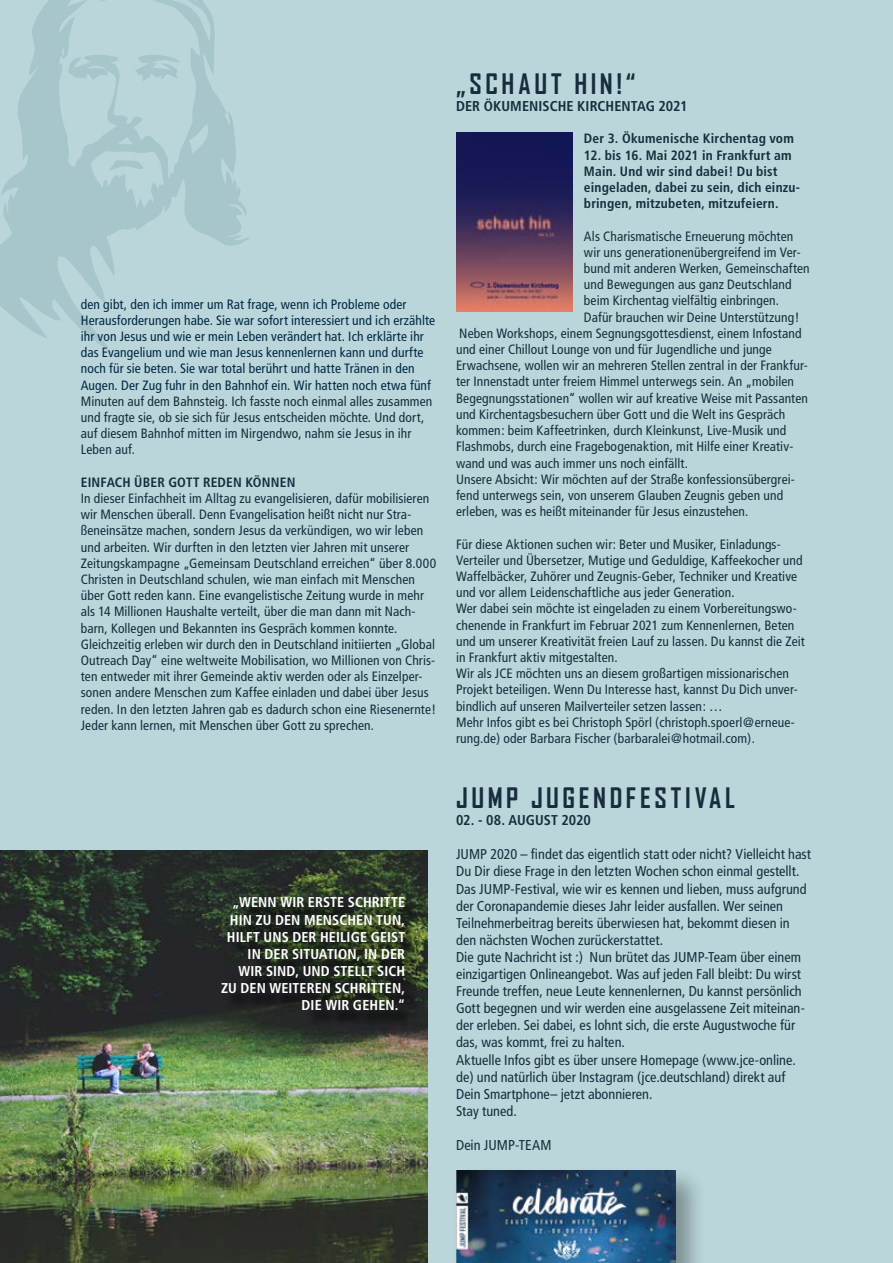
<style>
.page{position:relative;width:893px;height:1263px;background:#bad6da}
.page>*{position:absolute;margin:0;border:0;box-sizing:border-box;transform-origin:0 0}
.t1{font:700 27px "Agency FB";letter-spacing:.13em;color:#182c3d}
.t2{font:condensed 14.25px/17.1px "Frutiger";color:#182c3d}
.t3{font:700 condensed 14.25px/17.1px "Frutiger";letter-spacing:.005em;color:#fff;text-align:right}
.t4{font:700 condensed 14.25px "Frutiger";letter-spacing:.005em;color:#182c3d}
.t5{font:condensed 13.5px/16.2px "Frutiger";letter-spacing:.01em;color:#182c3d}
.t6{font:condensed 13.5px/16.2px "Frutiger";letter-spacing:.01em;color:#002944}
.t7{font:700 condensed 13.5px/16.2px "Frutiger";letter-spacing:.015em;color:#182c3d}
</style>
<div class="page">
<img style="left:0;top:850px;width:428px;height:413px">
<img style="left:456px;top:133px;width:117px;height:179px">
<svg style="left:0;top:0;width:249px;height:347px"></svg>
<svg style="left:135px;top:52px;width:45px;height:29px"></svg>
<svg style="left:110px;top:160px;width:33px;height:10px"></svg>
<div style="left:451px;top:1166px;width:256px;height:97px;background:#000;opacity:.33"></div>
<img style="left:456px;top:1170px;width:220px;height:93px">
<svg style="left:224px;top:899px;width:199px;height:130px"></svg>
<p class="t6" style="left:81px;top:296px;width:356px">den gibt, den ich immer um Rat frage, wenn ich Probleme oder Herausforderungen habe. Sie war sofort interessiert und ich erzählte ihr von Jesus und wie er mein Leben verändert hat. Ich erklärte ihr das Evangelium und wie man Jesus kennenlernen kann und durfte noch für sie beten. Sie war total berührt und hatte Tränen in den Augen. Der Zug fuhr in den Bahnhof ein. Wir hatten noch etwa fünf</p>
<p class="t5" style="left:81px;top:393px;width:353px">Minuten auf dem Bahnsteig. Ich fasste noch einmal alles zusammen und fragte sie, ob sie sich für Jesus entscheiden möchte. Und dort, auf diesem Bahnhof mitten im Nirgendwo, nahm sie Jesus in ihr Leben auf.</p>
<p class="t7" style="left:81px;top:474px;width:216px">EINFACH ÜBER GOTT REDEN KÖNNEN</p>
<p class="t5" style="left:81px;top:490px;width:357px">In dieser Einfachheit im Alltag zu evangelisieren, dafür mobilisieren wir Menschen überall. Denn Evangelisation heißt nicht nur Stra&shy;ßeneinsätze machen, sondern Jesus da verkündigen, wo wir leben und arbeiten. Wir durften in den letzten vier Jahren mit unserer Zeitungskampagne „Gemeinsam Deutschland erreichen“ über 8.000<br>Christen in Deutschland schulen, wie man einfach mit Menschen über Gott reden kann. Eine evangelistische Zeitung wurde in mehr als 14 Millionen Haushalte verteilt, über die man dann mit Nach&shy;barn, Kollegen und Bekannten ins Gespräch kommen konnte.<br>Gleichzeitig erleben wir durch den in Deutschland initiierten „Global Outreach Day“ eine weltweite Mobilisation, wo Millionen von Chris&shy;ten entweder mit ihrer Gemeinde aktiv werden oder als Einzelper&shy;sonen andere Menschen zum Kaffee einladen und dabei über Jesus reden. In den letzten Jahren gab es dadurch schon eine Riesenernte!<br>Jeder kann lernen, mit Menschen über Gott zu sprechen.</p>
<p class="t3" style="left:221px;top:894px;width:186px">„WENN WIR ERSTE SCHRITTE<br>HIN ZU DEN MENSCHEN TUN,<br>HILFT UNS DER HEILIGE GEIST<br>IN DER SITUATION, IN DER<br>WIR SIND, UND STELLT SICH<br>ZU DEN WEITEREN SCHRITTEN,<br>DIE WIR GEHEN.“</p>
<h1 class="t1" style="left:456px;top:67px;width:181px">„SCHAUT HIN!“</h1>
<p class="t4" style="left:456px;top:98px;width:233px">DER ÖKUMENISCHE KIRCHENTAG 2021</p>
<p class="t7" style="left:584px;top:131px;width:211px">Der 3. Ökumenische Kirchentag vom</p>
<p class="t7" style="left:584px;top:147px;width:217px">12. bis 16. Mai 2021 in Frankfurt am Main. Und wir sind dabei! Du bist eingeladen, dabei zu sein, dich einzu&shy;bringen, mitzubeten, mitzufeiern.</p>
<p class="t5" style="left:584px;top:228px;width:211px">Als Charismatische Erneuerung möchten</p>
<p class="t5" style="left:584px;top:244px;width:218px">wir uns generationenübergreifend im Ver-</p>
<p class="t5" style="left:584px;top:260px;width:227px">bund mit anderen Werken, Gemeinschaften</p>
<p class="t5" style="left:584px;top:277px;width:209px">und Bewegungen aus ganz Deutschland</p>
<p class="t5" style="left:584px;top:293px;width:197px">beim Kirchentag vielfältig einbringen.</p>
<p class="t5" style="left:584px;top:309px;width:217px">Dafür brauchen wir Deine Unterstützung!</p>
<p class="t5" style="left:459px;top:325px;width:344px">Neben Workshops, einem Segnungsgottesdienst, einem Infostand</p>
<p class="t5" style="left:456px;top:341px;width:317px">und einer Chillout Lounge von und für Jugendliche und junge</p>
<p class="t5" style="left:456px;top:358px;width:353px">Erwachsene, wollen wir an mehreren Stellen zentral in der Frankfur-</p>
<p class="t5" style="left:456px;top:374px;width:339px">ter Innenstadt unter freiem Himmel unterwegs sein. An „mobilen</p>
<p class="t5" style="left:456px;top:390px;width:353px">Begegnungsstationen“ wollen wir auf kreative Weise mit Passanten</p>
<p class="t5" style="left:456px;top:406px;width:331px">und Kirchentagsbesuchern über Gott und die Welt ins Gespräch</p>
<p class="t5" style="left:456px;top:422px;width:332px">kommen: beim Kaffeetrinken, durch Kleinkunst, Live-Musik und</p>
<p class="t5" style="left:456px;top:439px;width:339px">Flashmobs, durch eine Fragebogenaktion, mit Hilfe einer Kreativ-</p>
<p class="t5" style="left:456px;top:455px;width:233px">wand und was auch immer uns noch einfällt.</p>
<p class="t5" style="left:456px;top:471px;width:340px">Unsere Absicht: Wir möchten auf der Straße konfessionsübergrei-</p>
<p class="t5" style="left:456px;top:487px;width:329px">fend unterwegs sein, von unserem Glauben Zeugnis geben und</p>
<p class="t5" style="left:456px;top:503px;width:294px">erleben, was es heißt miteinander für Jesus einzustehen.</p>
<p class="t5" style="left:456px;top:536px;width:350px">Für diese Aktionen suchen wir: Beter und Musiker, Einladungs-Verteiler und Übersetzer, Mutige und Geduldige, Kaffeekocher und Waffelbäcker, Zuhörer und Zeugnis-Geber, Techniker und Kreative und vor allem Leidenschaftliche aus jeder Generation.<br>Wer dabei sein möchte ist eingeladen zu einem Vorbereitungswo&shy;chenende in Frankfurt im Februar 2021 zum Kennenlernen, Beten und um unserer Kreativität freien Lauf zu lassen. Du kannst die Zeit in Frankfurt aktiv mitgestalten.<br>Wir als JCE möchten uns an diesem großartigen missionarischen Projekt beteiligen. Wenn Du Interesse hast, kannst Du Dich unver&shy;bindlich auf unseren Mailverteiler setzen lassen: …<br>Mehr Infos gibt es bei Christoph Spörl (christoph.spoerl@erneue&shy;rung.de) oder Barbara Fischer (barbaralei@hotmail.com).</p>
<h1 class="t1" style="left:456px;top:781px;width:281px">JUMP JUGENDFESTIVAL</h1>
<p class="t4" style="left:456px;top:812px;width:136px">02. - 08. AUGUST 2020</p>
<p class="t2" style="left:456px;top:846px;width:357px">JUMP 2020 – findet das eigentlich statt oder nicht? Vielleicht hast Du Dir diese Frage in den letzten Wochen schon einmal gestellt.<br>Das JUMP-Festival, wie wir es kennen und lieben, muss aufgrund der Coronapandemie dieses Jahr leider ausfallen. Wer seinen Teilnehmerbeitrag bereits überwiesen hat, bekommt diesen in den nächsten Wochen zurückerstattet.<br>Die gute Nachricht ist :) Nun brütet das JUMP-Team über einem einzigartigen Onlineangebot. Was auf jeden Fall bleibt: Du wirst Freunde treffen, neue Leute kennenlernen, Du kannst persönlich Gott begegnen und wir werden eine ausgelassene Zeit miteinan&shy;der erleben. Sei dabei, es lohnt sich, die erste Augustwoche für das, was kommt, frei zu halten.<br>Aktuelle Infos gibt es über unsere Homepage (www.jce-online. de) und natürlich über Instagram (jce.deutschland) direkt auf Dein Smartphone– jetzt abonnieren.<br>Stay tuned.</p>
<p class="t2" style="left:456px;top:1137px;width:97px">Dein JUMP-TEAM</p>
</div>
